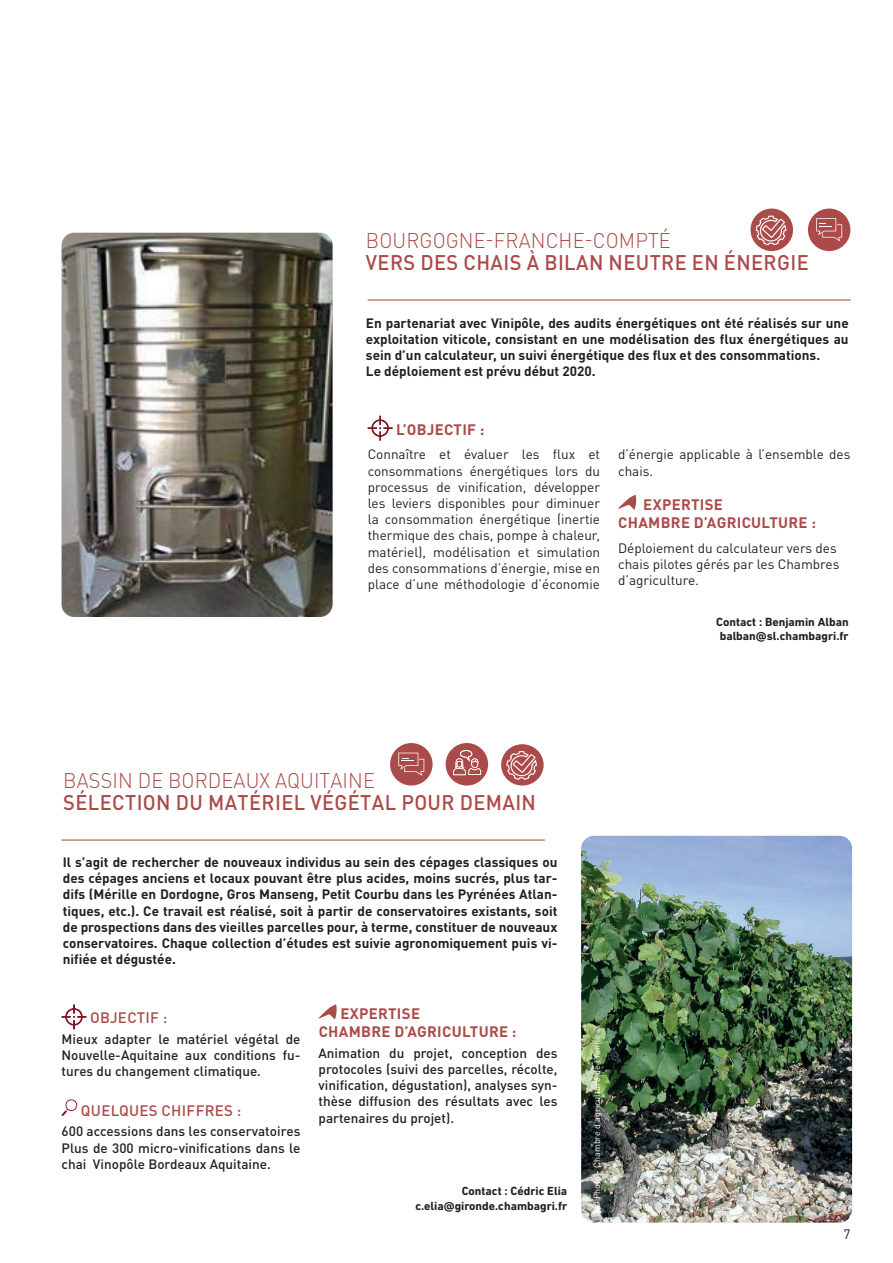
<style>
.page{position:relative;width:893px;height:1263px;background:#fff}
.page>*{position:absolute;margin:0;border:0;box-sizing:border-box;transform-origin:0 0}
.t1{font:500 21px "DIN Pro";letter-spacing:.02em;color:#ab4b49;scale:.95 1}
.t2{font:300 21px "DIN Pro";letter-spacing:.005em;color:#ab4b49;scale:.95 1}
.t3{font:700 15px/18px "DIN Pro";letter-spacing:.02em;color:#ab4b49}
.t4{font:500 15px "DIN Pro";letter-spacing:.02em;color:#ab4b49}
.t5{font:700 13.5px/16.2px "DIN Pro";color:#231f20}
.t6{font:13.5px/16.2px "DIN Pro";color:#231f20}
.t7{font:500 13.5px/16.2px "DIN Pro";color:#231f20;text-align:justify}
.t8{font:700 12px/14.4px "DIN Next LT Pro";color:#231f20}
.t9{font:9px "DIN Pro";color:#fff}
.s1{font-family:"DIN";font-weight:500}
</style>
<div class="page">
<img style="left:62px;top:233px;width:271px;height:384px">
<svg style="left:618px;top:495px;width:18px;height:15px"></svg>
<img style="left:581px;top:836px;width:271px;height:386px">
<svg style="left:61px;top:1004px;width:26px;height:26px"></svg>
<svg style="left:61px;top:1099px;width:17px;height:17px"></svg>
<svg style="left:319px;top:1004px;width:18px;height:15px"></svg>
<svg style="left:367px;top:415px;width:26px;height:26px"></svg>
<div style="left:750px;top:209px;width:43px;height:42px;background:#ab4b49;border-radius:50%"></div>
<svg style="left:756px;top:216px;width:30px;height:29px"></svg>
<div style="left:808px;top:209px;width:42px;height:42px;background:#ab4b49;border-radius:50%"></div>
<svg style="left:816px;top:218px;width:26px;height:23px"></svg>
<div style="left:446px;top:743px;width:42px;height:42px;background:#ab4b49;border-radius:50%"></div>
<svg style="left:453px;top:750px;width:28px;height:25px"></svg>
<div style="left:390px;top:743px;width:43px;height:42px;background:#ab4b49;border-radius:50%"></div>
<svg style="left:398px;top:753px;width:26px;height:23px"></svg>
<div style="left:501px;top:744px;width:43px;height:41px;background:#ab4b49;border-radius:50%"></div>
<svg style="left:506px;top:751px;width:31px;height:29px"></svg>
<hr style="left:368px;top:299px;width:483px;height:2px;background:#c57d75">
<hr style="left:62px;top:839px;width:483px;height:2px;background:#c57d75">
<h1 class="t2" style="left:366px;top:224px;width:322px">BOURGOGNE-FRANCHE-COMPTÉ</h1>
<h1 class="t1" style="left:366px;top:246px;width:468px">VERS DES CHAIS À BILAN NEUTRE EN ÉNERGIE</h1>
<p class="t5" style="left:366px;top:313px;width:484px">En partenariat avec Vinipôle, des audits énergétiques ont été réalisés sur une exploitation viticole, consistant en une modélisation des flux énergétiques au sein d’un calculateur, un suivi énergétique des flux et des consommations.<br>Le déploiement est prévu début 2020.</p>
<p class="t3" style="left:396px;top:419px;width:90px">L’OBJECTIF :</p>
<p class="t6" style="left:368px;top:445px;width:234px;text-align:justify">Connaître et évaluer les flux et consommations énergétiques lors du processus de vinification, développer les leviers disponibles pour diminuer la consommation énergétique (inertie thermique des chais, pompe à chaleur, matériel), modélisation et simulation des consommations d’énergie, mise en place d’une méthodologie d’économie</p>
<p class="t6" style="left:618px;top:445px;width:234px">d’énergie applicable à l’ensemble des chais.</p>
<p class="t3" style="left:618px;top:494px;width:199px;text-indent:25px">EXPERTISE<br>CHAMBRE D’AGRICULTURE :</p>
<p class="t6" style="left:618px;top:538px;width:223px">Déploiement du calculateur vers des chais pilotes gérés par les Chambres d’agriculture.</p>
<h1 class="t2" style="left:63px;top:764px;width:330px">BASSIN DE BORDEAUX AQUITAINE</h1>
<h1 class="t1" style="left:63px;top:786px;width:499px">SÉLECTION DU MATÉRIEL VÉGÉTAL POUR DEMAIN</h1>
<p class="t5" style="left:63px;top:852px;width:496px;text-align:justify">Il s’agit de rechercher de nouveaux individus au sein des cépages classiques ou des cépages anciens et locaux pouvant être plus acides, moins sucrés, plus tar&shy;difs (Mérille en Dordogne, Gros Manseng, Petit Courbu dans les Pyrénées Atlan&shy;tiques, etc.). Ce travail est réalisé, soit à partir de conservatoires existants, soit de prospections dans des vieilles parcelles pour, à terme, constituer de nouveaux conservatoires. Chaque collection d’études est suivie agronomiquement puis vi&shy;nifiée et dégustée.</p>
<p class="t4" style="left:90px;top:1005px;width:79px">OBJECTIF :</p>
<p class="t7" style="left:62px;top:1029px;width:240px">Mieux adapter le matériel végétal de Nouvelle-Aquitaine aux conditions fu&shy;tures du changement climatique.</p>
<p class="t4" style="left:81px;top:1098px;width:162px">QUELQUES CHIFFRES :</p>
<p class="t7" style="left:62px;top:1122px;width:240px">600 accessions dans les conservatoires Plus de 300 micro-vinifications dans le chai Vinopôle Bordeaux Aquitaine.</p>
<p class="t3" style="left:319px;top:1003px;width:199px;text-indent:22px">EXPERTISE<br>CHAMBRE D’AGRICULTURE :</p>
<p class="t7" style="left:319px;top:1043px;width:240px">Animation du projet, conception des protocoles (suivi des parcelles, récolte, vinification, dégustation), analyses syn&shy;thèse diffusion des résultats avec les partenaires du projet).</p>
<p class="t8" style="left:415px;top:1184px;width:153px;text-align:right">Contact : Cédric Elia c.elia@gironde.chambagri.fr</p>
<p class="t9" style="left:590px;top:1209px;width:176px;rotate:-90deg"><span class="s1">©</span> Photo - Chambre d’agriculture de l’Yonne</p>
<p class="t8" style="left:716px;top:615px;width:134px">Contact : Benjamin Alban balban@sl.chambagri.fr</p>
<p class="t6" style="left:844px;top:1224px;width:9px">7</p>
</div>
